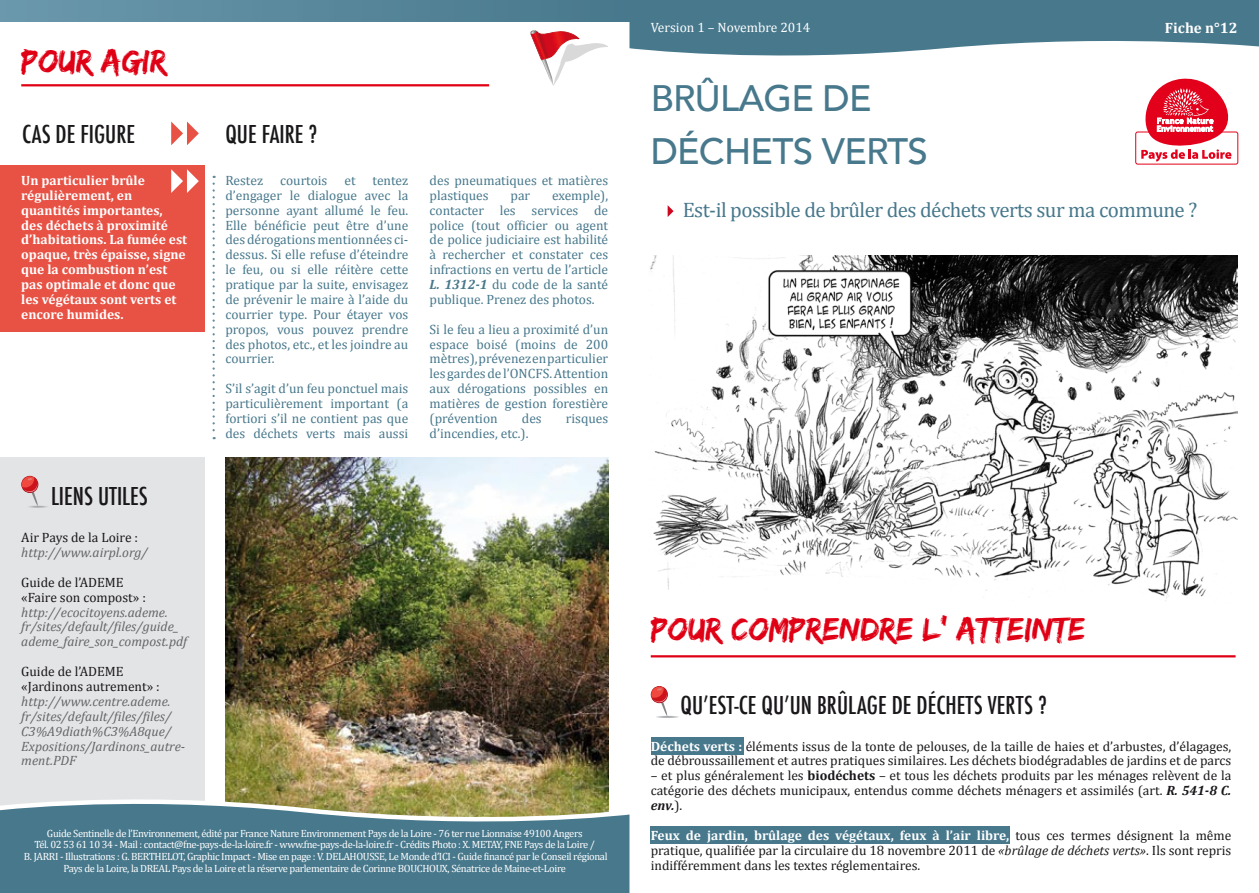
<style>
.page{position:relative;width:1259px;height:893px;background:#fff}
.page>*{position:absolute;margin:0;border:0;box-sizing:border-box;transform-origin:0 0}
.t1{font:500 36.75px/52.5px "Avenir";letter-spacing:-.02em;color:#47788c}
.t2{font:33.75px "Edo SZ";color:#e00015}
.t3{font:500 condensed 24px "Futura";color:#1a171b}
.t4{font:21px "Cambria";letter-spacing:-.025em;color:#47788c}
.t5{font:700 15px "Cambria";color:#fff}
.t6{font:13.5px/14.9px "Cambria";color:#47788c;text-align:justify}
.t7{font:13.5px/14.9px "Cambria";color:#1a171b}
.t8{font:italic 13.5px/14.9px "Cambria";color:#646567}
.t9{font:700 13.5px/14.9px "Cambria";color:#fff}
.t10{font:13.5px "Cambria";color:#fff}
.t11{font:10.5px/11.6px "Cambria";letter-spacing:-.035em;color:#fff;text-align:center}
.s1{font-weight:700;font-style:italic}
.s2{font-weight:700;color:#fff}
.s3{font-weight:700}
.s4{font-style:italic}
</style>
<div class="page">
<div style="left:0;top:457px;width:204px;height:436px;background:#e3e4e5"></div>
<div style="left:0;top:0;width:629px;height:21px;background:linear-gradient(to right,#6b98ac,#48788c)"></div>
<div style="left:0;top:165px;width:204px;height:167px;background:#e85245"></div>
<div style="left:651px;top:738px;width:92px;height:17px;background:#47788c"></div>
<div style="left:651px;top:827px;width:359px;height:17px;background:#47788c"></div>
<svg style="left:629px;top:0;width:630px;height:56px;background:#618b9c"></svg>
<hr style="left:651px;top:655px;width:584px;height:2px;background:#e00015">
<hr style="left:21px;top:84px;width:468px;height:2px;background:#e00015">
<svg style="left:212px;top:184px;width:3px;height:255px"></svg>
<svg style="left:667px;top:205px;width:6px;height:12px"></svg>
<img style="left:225px;top:457px;width:383px;height:334px">
<svg style="left:171px;top:169px;width:28px;height:24px"></svg>
<svg style="left:171px;top:122px;width:28px;height:23px"></svg>
<svg style="left:530px;top:30px;width:78px;height:56px"></svg>
<div style="left:0;top:834px;width:629px;height:59px;background:#47788c"></div>
<svg style="left:0;top:791px;width:630px;height:43px"></svg>
<svg style="left:21px;top:476px;width:27px;height:32px"></svg>
<svg style="left:651px;top:686px;width:28px;height:32px"></svg>
<div style="left:1135px;top:132px;width:103px;height:32px;border:1px solid #e2001a;border-radius:2px"></div>
<svg style="left:1138px;top:78px;width:101px;height:84px"></svg>
<img style="left:650px;top:256px;width:587px;height:345px">
<h2 class="t2" style="left:21px;top:41px;width:147px">Pour agir</h2>
<h3 class="t3" style="left:22px;top:119px;width:115px">CAS DE FIGURE</h3>
<h3 class="t3" style="left:225px;top:119px;width:94px">QUE FAIRE ?</h3>
<p class="t9" style="left:21px;top:172px;width:167px">Un particulier brûle régulièrement, en quantités importantes, des déchets à proximité d’habitations. La fumée est opaque, très épaisse, signe que la combustion n’est pas optimale et donc que les végétaux sont verts et encore humides.</p>
<h3 class="t3" style="left:51px;top:480px;width:88px">LIENS UTILES</h3>
<p class="t7" style="left:21px;top:530px;width:118px">Air Pays de la Loire :</p>
<p class="t8" style="left:21px;top:544px;width:128px">http://www.airpl.org/</p>
<p class="t7" style="left:21px;top:575px;width:126px">Guide de l’ADEME «Faire son compost» :</p>
<p class="t8" style="left:21px;top:604px;width:167px">http://ecocitoyens.ademe. fr/sites/default/files/guide_ ademe_faire_son_compost.pdf</p>
<p class="t7" style="left:21px;top:664px;width:140px">Guide de l’ADEME «Jardinons autrement» :</p>
<p class="t8" style="left:21px;top:693px;width:165px">http://www.centre.ademe. fr/sites/default/files/files/<br>C3%A9diath%C3%A8que/<br>Expositions/Jardinons_autre&shy;ment.PDF</p>
<p class="t6" style="left:225px;top:173px;width:39px">Restez</p>
<p class="t6" style="left:280px;top:173px;width:49px">courtois</p>
<p class="t6" style="left:344px;top:173px;width:13px">et</p>
<p class="t6" style="left:225px;top:173px;width:184px;text-indent:147px">tentez d’engager le dialogue avec la personne ayant allumé le feu.<br>Elle bénéficie peut être d’une des dérogations mentionnées ci&shy;dessus. Si elle refuse d’éteindre le feu, ou si elle réitère cette pratique par la suite, envisagez de prévenir le maire à l’aide du courrier type. Pour étayer vos propos, vous pouvez prendre des photos, etc., et les joindre au courrier.</p>
<p class="t6" style="left:225px;top:381px;width:184px">S’il s’agit d’un feu ponctuel mais particulièrement important (a fortiori s’il ne contient pas que des déchets verts mais aussi</p>
<p class="t6" style="left:429px;top:173px;width:180px">des pneumatiques et matières plastiques</p>
<p class="t6" style="left:429px;top:188px;width:180px;text-indent:122px">exemple), contacter les services de police (tout officier ou agent de police judiciaire est habilité à rechercher et constater ces infractions en vertu de l’article <span class="s1">L. 1312-1</span> du code de la santé publique. Prenez des photos.</p>
<p class="t6" style="left:429px;top:322px;width:180px">Si le feu a lieu a proximité d’un espace boisé (moins de 200 mètres), prévenez en particulier les gardes de l’ONCFS. Attention aux dérogations possibles en matières de gestion forestière (prévention</p>
<p class="t6" style="left:510px;top:188px;width:21px">par</p>
<p class="t6" style="left:522px;top:411px;width:21px">des</p>
<p class="t6" style="left:566px;top:411px;width:44px">risques</p>
<p class="t6" style="left:429px;top:426px;width:100px">d’incendies, etc.).</p>
<p class="t11" style="left:24px;top:828px;width:585px">Guide Sentinelle de l’Environnement, édité par France Nature Environnement Pays de la Loire - 76 ter rue Lionnaise 49100 Angers<br>Tél. 02 53 61 10 34 - Mail : contact@fne-pays-de-la-loire.fr - www.fne-pays-de-la-loire.fr - Crédits Photo : X. METAY, FNE Pays de la Loire /<br>B. JARRI - Illustrations : G. Berthelot, Graphic Impact - Mise en page : V. Delahousse, Le Monde d’ICI - Guide financé par le Conseil régional Pays de la Loire, la DREAL Pays de la Loire et la réserve parlementaire de Corinne Bouchoux, Sénatrice de Maine-et-Loire</p>
<p class="t10" style="left:651px;top:19px;width:161px">Version 1 – Novembre 2014</p>
<h1 class="t1" style="left:651px;top:70px;width:279px">BRÛLAGE DE<br>DÉCHETS VERTS</h1>
<p class="t5" style="left:1165px;top:17px;width:74px">Fiche n°12</p>
<h3 class="t4" style="left:682px;top:198px;width:516px">Est-il possible de brûler des déchets verts sur ma commune ?</h3>
<h2 class="t2" style="left:651px;top:610px;width:436px">Pour comprendre l’ atteinte</h2>
<h3 class="t3" style="left:680px;top:690px;width:368px">QU’EST-CE QU’UN BRÛLAGE DE DÉCHETS VERTS ?</h3>
<p class="t7" style="left:651px;top:738px;width:582px"><span class="s2">Déchets verts :</span> éléments issus de la tonte de pelouses, de la taille de haies et d’arbustes, d’élagages, de débroussaillement et autres pratiques similaires. Les déchets biodégradables de jardins et de parcs</p>
<p class="t7" style="left:651px;top:768px;width:582px;text-align:justify">– et plus généralement les <span class="s3">biodéchets</span> – et tous les déchets produits par les ménages relèvent de la catégorie des déchets municipaux, entendus comme déchets ménagers et assimilés (art. <span class="s1">R. 541-8 C. env.</span>).</p>
<p class="t7" style="left:651px;top:828px;width:582px;text-align:justify"><span class="s2">Feux de jardin, brûlage des végétaux, feux à l’air libre,</span> tous ces termes désignent la même pratique, qualifiée par la circulaire du 18 novembre 2011 de <span class="s4">«brûlage de déchets verts»</span>. Ils sont repris indifféremment dans les textes réglementaires.</p>
</div>
